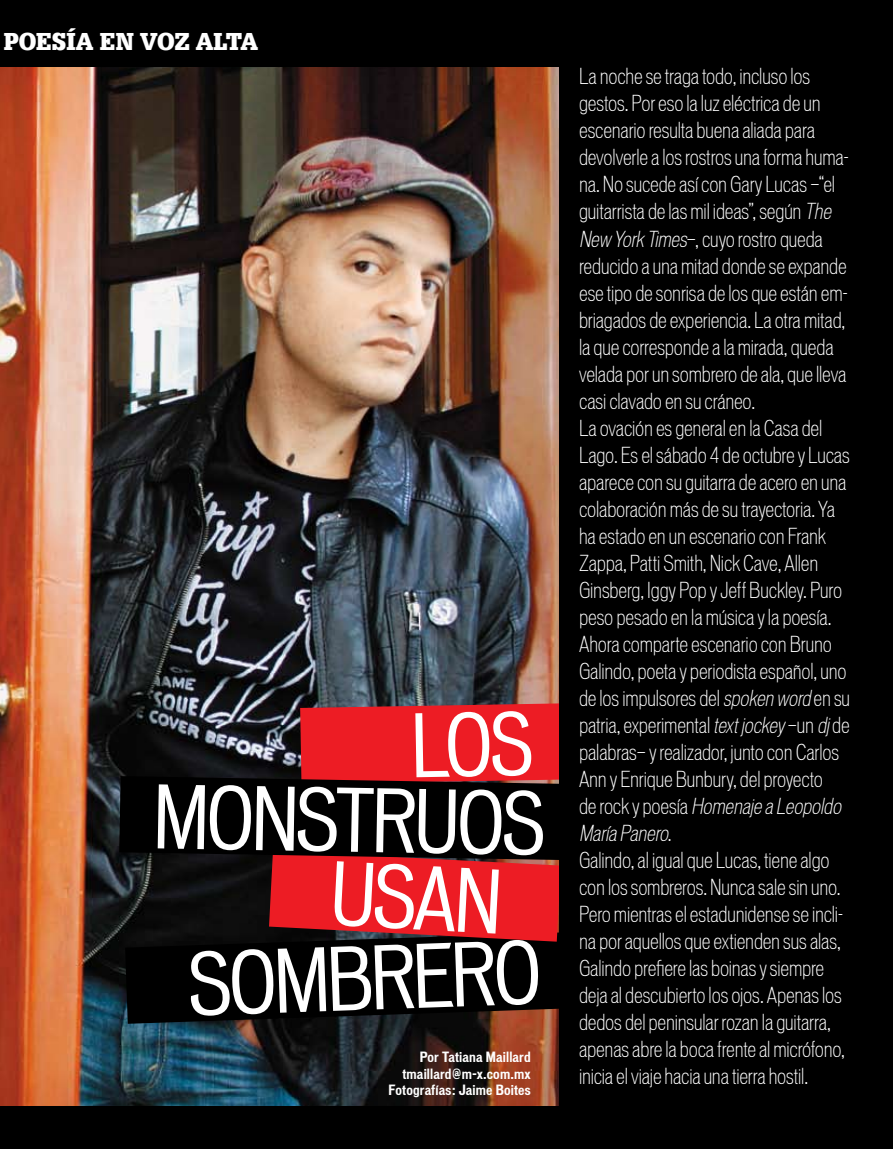
<style>
.page{position:relative;width:893px;height:1149px;background:#fff}
.page>*{position:absolute;margin:0;border:0;box-sizing:border-box;transform-origin:0 0}
.t1{font:condensed 83.1px "Vonnes";color:#fff}
.t2{font:25.5px "URW Egyptienne T Bold Extr Narr";letter-spacing:-.015em;color:#fff}
.t3{font:300 condensed 21px/27px "Vonnes";letter-spacing:-.01em;color:#fff}
.t4{font:700 condensed 13.5px/16.5px "Vonnes";letter-spacing:.01em;color:#fff;text-align:right}
.s1{font-style:italic}
</style>
<div class="page">
<img style="left:0;top:66px;width:559px;height:1040px">
<div style="left:0;top:0;width:584px;height:66px;background:#000"></div>
<div style="left:0;top:1106px;width:584px;height:42px;background:#000"></div>
<svg style="left:125px;top:860px;width:434px;height:163px;background:#4d0e10"></svg>
<div style="left:559px;top:0;width:334px;height:1148px;background:#000"></div>
<svg style="left:119px;top:775px;width:440px;height:85px;background:#050202"></svg>
<svg style="left:300px;top:703px;width:259px;height:80px;background:#e11e25"></svg>
<p class="t2" style="left:3px;top:26px;width:256px">POESÍA EN VOZ ALTA</p>
<h1 class="t1" style="left:154px;top:769px;width:394px;rotate:1deg">monstruos</h1>
<h1 class="t1" style="left:333px;top:846px;width:173px;rotate:3deg">usan</h1>
<h1 class="t1" style="left:186px;top:937px;width:355px;rotate:-2deg">sombrero</h1>
<p class="t4" style="left:388px;top:1048px;width:144px">Por Tatiana Maillard tmaillard@m-x.com.mx<br>Fotografías: Jaime Boites</p>
<p class="t3" style="left:579px;top:63px;width:273px">La noche se traga todo, incluso los gestos. Por eso la luz eléctrica de un escenario resulta buena aliada para devolverle a los rostros una forma huma&shy;na. No sucede así con Gary Lucas —“el guitarrista de las mil ideas”, según <span class="s1">The New YorkTimes</span>—, cuyo rostro queda reducido a una mitad donde se expande ese tipo de sonrisa de los que están em&shy;briagados de experiencia. La otra mitad, la que corresponde a la mirada, queda velada por un sombrero de ala, que lleva casi clavado en su cráneo.<br>La ovación es general en la Casa del Lago. Es el sábado 4 de octubre y Lucas aparece con su guitarra de acero en una colaboración más de su trayectoria. Ya ha estado en un escenario con Frank Zappa, Patti Smith, Nick Cave, Allen Ginsberg, Iggy Pop y Jeff Buckley. Puro peso pesado en la música y la poesía.<br>Ahora comparte escenario con Bruno Galindo, poeta y periodista español, uno de los impulsores del <span class="s1">spoken word</span> en su patria, experimental <span class="s1">textjockey</span>—un <span class="s1">dj</span>de palabras— y realizador, junto con Carlos Ann y Enrique Bunbury, del proyecto<br>d e r o c k y p o e s ía <span class="s1">Homenaje aLeopoldo MaríaPanero</span>.<br>Galindo, al igual que Lucas, tiene algo con los sombreros. Nunca sale sin uno.<br>Pero mientras el estadunidense se incli&shy;na por aquellos que extienden sus alas, Galindo prefiere las boinas y siempre deja al descubierto los ojos. Apenas los dedos del peninsular rozan la guitarra, apenas abre la boca frente al micrófono, inicia el viaje hacia una tierra hostil.</p>
</div>
